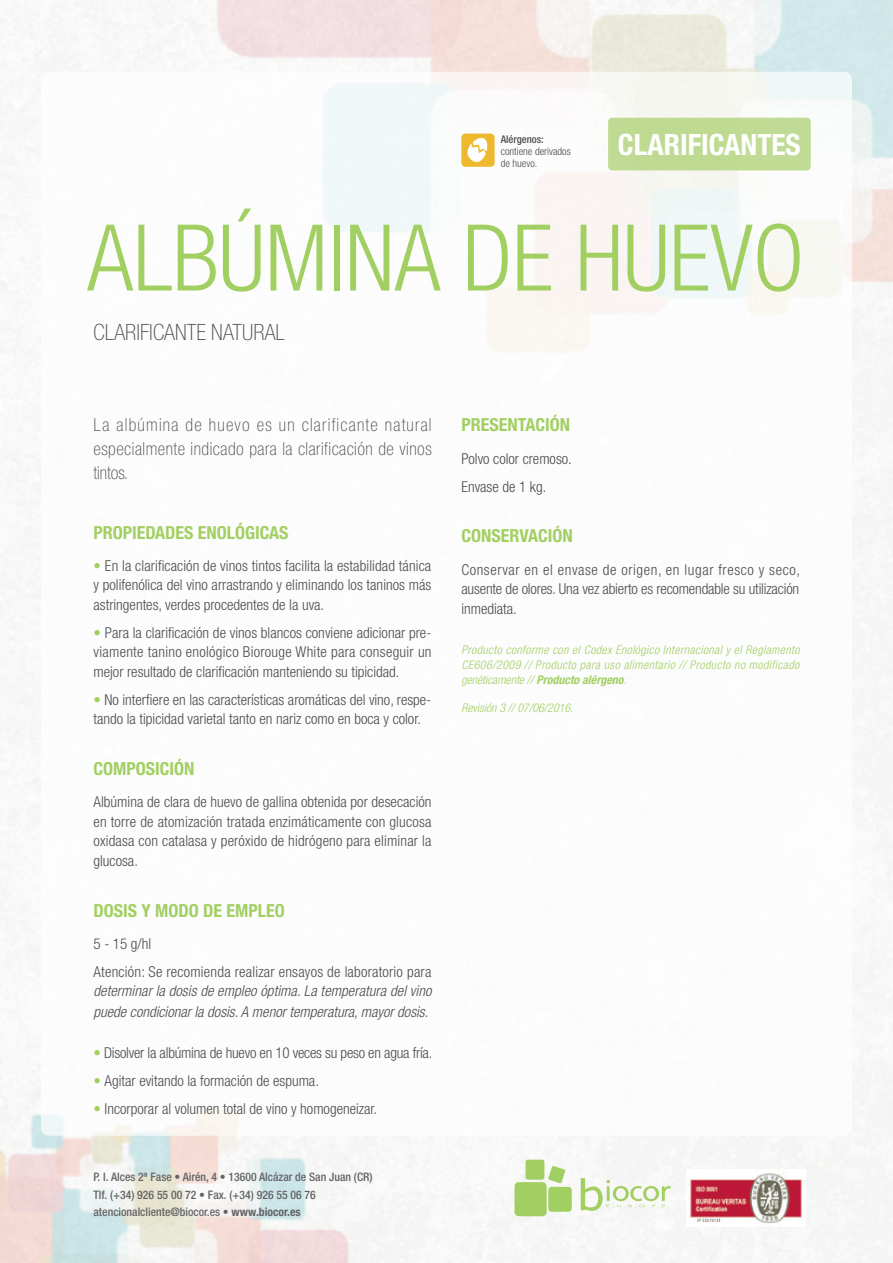
<style>
.page{position:relative;width:893px;height:1263px;background:#fff}
.page>*{position:absolute;margin:0;border:0;box-sizing:border-box;transform-origin:0 0}
.t1{font:300 condensed 92.25px "Helvetica Neue LT Std";color:#a2cf62}
.t2{font:700 condensed 29.4px "Helvetica Neue LT Std";color:#fff}
.t3{font:100 condensed 22.5px "Helvetica Neue LT Std";color:#4b4c4d}
.t4{font:100 condensed 18px/24px "Helvetica Neue LT Std";letter-spacing:.03em;color:#4b4c4d;text-align:justify}
.t5{font:700 condensed 18px "Helvetica Neue LT Std";color:#a2cf62}
.t6{font:300 condensed 15px/19.5px "Helvetica Neue LT Std";color:#4b4c4d;text-align:justify}
.t7{font:italic 300 condensed 15px/21px "Helvetica Neue LT Std";letter-spacing:.005em;color:#4b4c4d}
.t8{font:italic 300 condensed 12px/15px "Helvetica Neue LT Std";letter-spacing:.035em;color:#a2cf62;text-align:justify}
.t9{font:italic 300 condensed 12px "Helvetica Neue LT Std";color:#a2cf62}
.t10{font:500 condensed 11.7px/17.5px "Helvetica Neue LT Std";color:#636366}
.t11{font:300 condensed 10.65px/11.9px "Helvetica Neue LT Std";color:#4b4c4d}
.t12{font:500 condensed 10.65px "Helvetica Neue LT Std";color:#4b4c4d}
.s1{font-weight:400;color:#a2cf62}
.s2{font-weight:300}
.s3{font-weight:700}
</style>
<div class="page">
<img style="left:0;top:0;width:893px;height:1263px">
<img style="left:41px;top:72px;width:811px;height:1063px">
<div style="left:608px;top:118px;width:203px;height:53px;background:#bfdb93"></div>
<svg style="left:514px;top:1159px;width:58px;height:57px"></svg>
<svg style="left:581px;top:1176px;width:90px;height:35px"></svg>
<img style="left:687px;top:1169px;width:119px;height:58px">
<svg style="left:697px;top:1218px;width:23px;height:4px"></svg>
<div style="left:461px;top:134px;width:34px;height:33px;background:#efb92f;border-radius:4px"></div>
<svg style="left:467px;top:137px;width:21px;height:25px"></svg>
<p class="t12" style="left:501px;top:133px;width:45px">Alérgenos:</p>
<p class="t11" style="left:501px;top:145px;width:72px">contiene derivados de huevo.</p>
<h2 class="t2" style="left:618px;top:126px;width:184px">CLARIFICANTES</h2>
<h1 class="t1" style="left:87px;top:205px;width:718px">ALBÚMINA DE HUEVO</h1>
<h3 class="t3" style="left:94px;top:319px;width:193px">CLARIFICANTE NATURAL</h3>
<p class="t4" style="left:94px;top:413px;width:340px">La albúmina de huevo es un clarificante natural especialmente indicado para la clarificación de vinos tintos.</p>
<p class="t5" style="left:94px;top:521px;width:197px">PROPIEDADES ENOLÓGICAS</p>
<p class="t6" style="left:94px;top:556px;width:339px"><span class="s1">•</span> En la clarificación de vinos tintos facilita la estabilidad tánica y polifenólica del vino arrastrando y eliminando los taninos más astringentes, verdes procedentes de la uva.</p>
<p class="t6" style="left:94px;top:623px;width:340px"><span class="s1">•</span> Para la clarificación de vinos blancos conviene adicionar pre&shy;viamente tanino enológico Biorouge White para conseguir un mejor resultado de clarificación manteniendo su tipicidad.</p>
<p class="t6" style="left:94px;top:690px;width:339px"><span class="s1">•</span> No interfiere en las características aromáticas del vino, respe&shy;tando la tipicidad varietal tanto en nariz como en boca y color.</p>
<p class="t5" style="left:94px;top:758px;width:102px">COMPOSICIÓN</p>
<p class="t6" style="left:94px;top:792px;width:340px">Albúmina de clara de huevo de gallina obtenida por desecación en torre de atomización tratada enzimáticamente con glucosa oxidasa con catalasa y peróxido de hidrógeno para eliminar la glucosa.</p>
<p class="t5" style="left:94px;top:899px;width:193px">DOSIS Y MODO DE EMPLEO</p>
<p class="t6" style="left:94px;top:929px;width:339px;line-height:28px">5 - 15 g/hl<br>Atención: Se recomienda realizar ensayos de laboratorio para</p>
<p class="t7" style="left:94px;top:981px;width:339px">determinar la dosis de empleo óptima. La temperatura del vino puede condicionar la dosis. A menor temperatura, mayor dosis.</p>
<p class="t6" style="left:94px;top:1043px;width:340px"><span class="s1">•</span> Disolver la albúmina de huevo en 10 veces su peso en agua fría.</p>
<p class="t6" style="left:94px;top:1071px;width:227px"><span class="s1">•</span> Agitar evitando la formación de espuma.</p>
<p class="t6" style="left:94px;top:1099px;width:285px"><span class="s1">•</span> Incorporar al volumen total de vino y homogeneizar.</p>
<p class="t10" style="left:94px;top:1168px;width:280px">P. I. Alces 2ª Fase <span class="s2">•</span> Airén, 4 <span class="s2">•</span> 13600 Alcázar de San Juan (CR)<br>Tlf. (+34) 926 55 00 72 • Fax. (+34) 926 55 06 76 atencionalcliente@biocor.es <span class="s2">•</span> <span class="s3">www.biocor.es</span></p>
<p class="t5" style="left:461px;top:414px;width:110px">PRESENTACIÓN</p>
<p class="t6" style="left:461px;top:444px;width:112px;line-height:28px">Polvo color cremoso.<br>Envase de 1 kg.</p>
<p class="t5" style="left:461px;top:525px;width:113px">CONSERVACIÓN</p>
<p class="t6" style="left:461px;top:559px;width:340px">Conservar en el envase de origen, en lugar fresco y seco, ausente de olores. Una vez abierto es recomendable su utilización inmediata.</p>
<p class="t8" style="left:461px;top:643px;width:340px">Producto conforme con el Codex Enológico Internacional y el Reglamento CE606/2009 // Producto para uso alimentario // Producto no modificado genéticamente // <span class="s3">Producto alérgeno</span>.</p>
<p class="t9" style="left:461px;top:701px;width:113px">Revisión 3 // 07/06/2016.</p>
</div>
